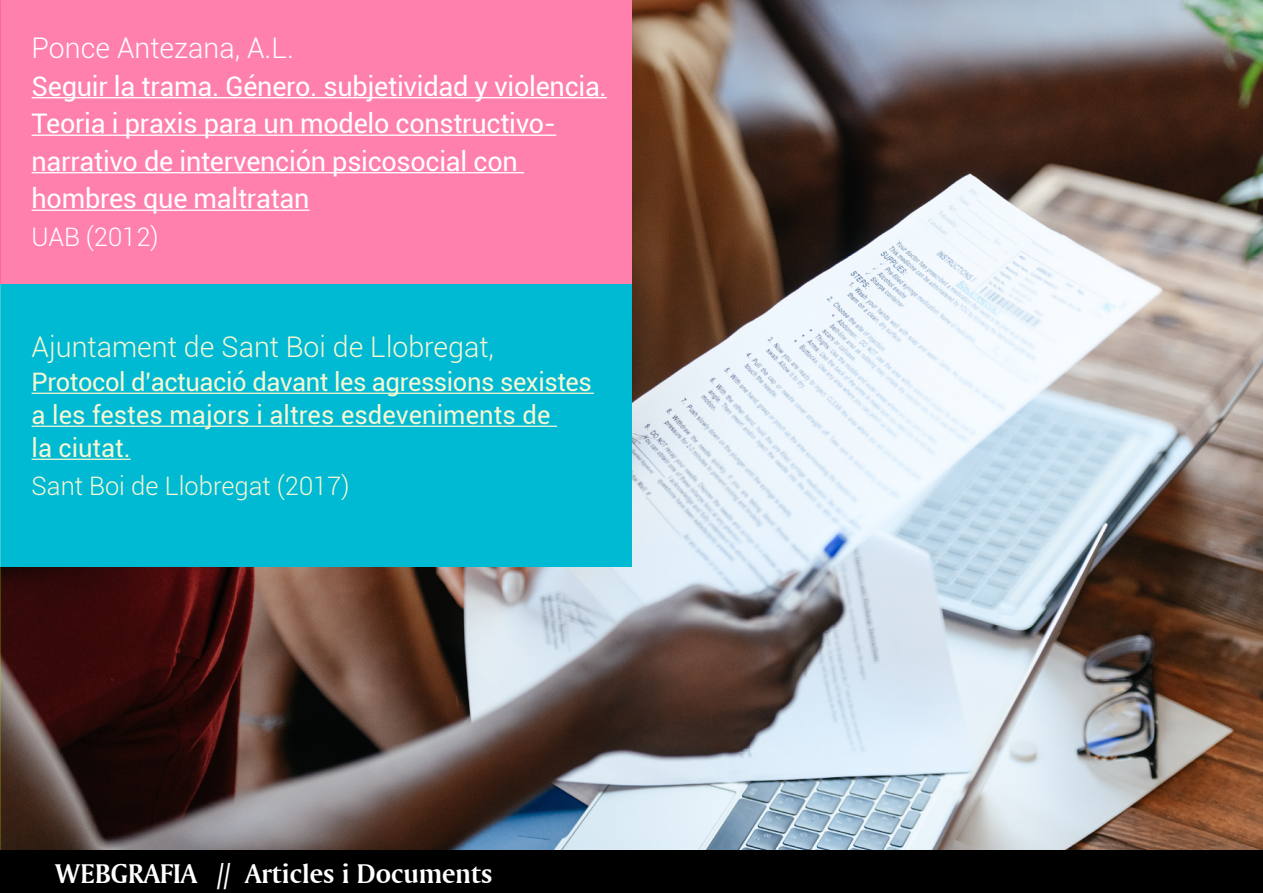
<style>
.page{position:relative;width:1263px;height:893px;background:#fff}
.page>*{position:absolute;margin:0;border:0;box-sizing:border-box;transform-origin:0 0}
.t1{font:300 28.5px "Roboto";color:#f7f8d4}
.t2{font:28.5px "Amerigo BT Bold A";color:#fff}
.t3{font:300 28.5px "Roboto";color:#fff}
.t4{font:27px/37.5px "Roboto";letter-spacing:-.01em;color:#fff}
.t5{font:25.5px/33px "Roboto";letter-spacing:-.015em;color:#f7f8d4}
.t6{font:300 25.5px "Roboto";color:#f7f8d4}
.t7{font:300 25.5px "Roboto";color:#fff}
</style>
<div class="page">
<img style="left:0;top:0;width:1263px;height:850px">
<div style="left:0;top:283px;width:631px;height:284px;background:#00bad3"></div>
<div style="left:0;top:0;width:631px;height:284px;background:#ff80ad"></div>
<div style="left:0;top:850px;width:1263px;height:43px;background:#000"></div>
<hr style="left:32px;top:393px;width:562px;height:1px;background:#f7f8d4">
<hr style="left:32px;top:426px;width:525px;height:1px;background:#f7f8d4">
<hr style="left:32px;top:459px;width:99px;height:1px;background:#f7f8d4">
<hr style="left:32px;top:97px;width:575px;height:1px;background:#fff">
<hr style="left:32px;top:135px;width:524px;height:1px;background:#fff">
<hr style="left:32px;top:172px;width:492px;height:1px;background:#fff">
<hr style="left:32px;top:210px;width:277px;height:1px;background:#fff">
<p class="t3" style="left:32px;top:28px;width:264px">Ponce Antezana, A.L.</p>
<p class="t4" style="left:32px;top:66px;width:577px">Seguir la trama. Género. subjetividad y violencia.<br>Teoria i praxis para un modelo constructivo&shy;narrativo de intervención psicosocial con hombres que maltratan</p>
<p class="t7" style="left:32px;top:219px;width:128px">UAB (2012)</p>
<p class="t1" style="left:32px;top:327px;width:464px">Ajuntament de Sant Boi de Llobregat,</p>
<p class="t5" style="left:32px;top:365px;width:562px">Protocol d’actuació davant les agressions sexistes a les festes majors i altres esdeveniments de<br>la ciutat.</p>
<p class="t6" style="left:32px;top:468px;width:319px">Sant Boi de Llobregat (2017)</p>
<p class="t2" style="left:55px;top:856px;width:439px">WEBGRAFIA // Articles i Documents</p>
</div>
